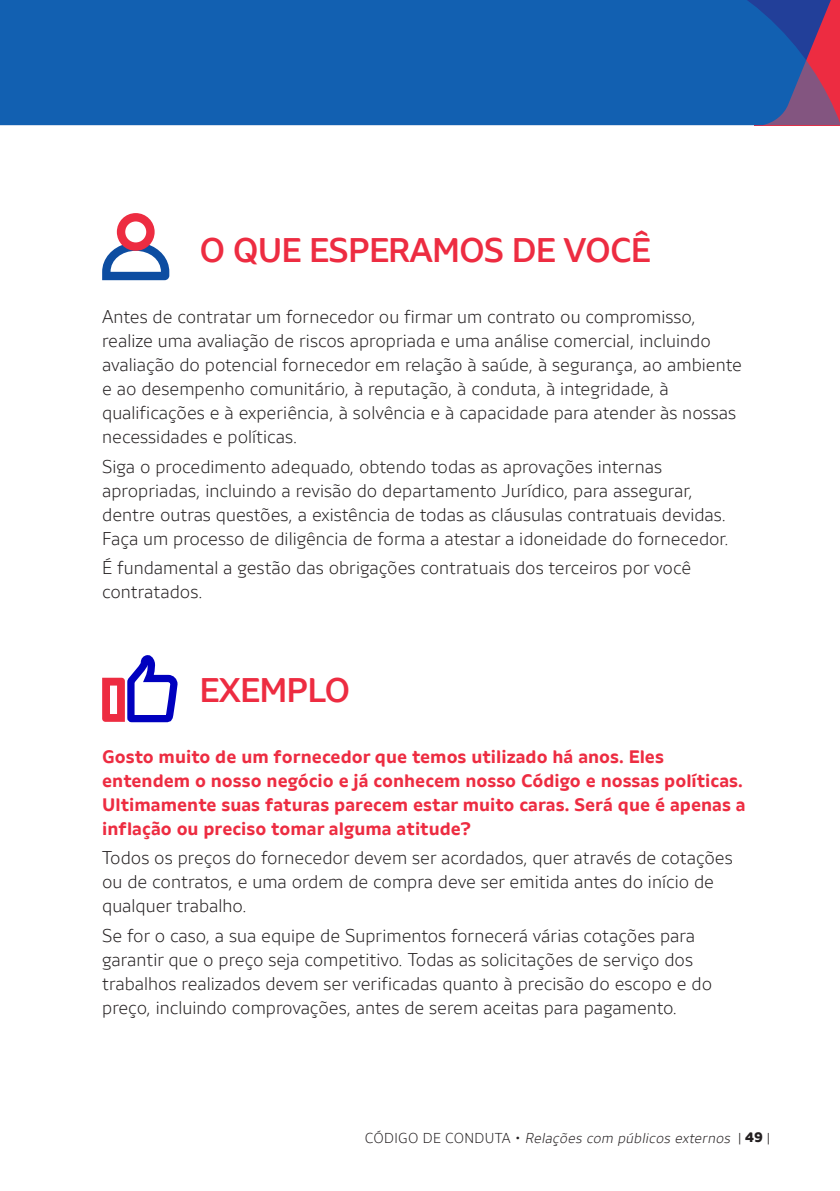
<style>
.page{position:relative;width:840px;height:1191px;background:#fff}
.page>*{position:absolute;margin:0;border:0;box-sizing:border-box;transform-origin:0 0}
.t1{font:500 34px "Votorantim Sans";letter-spacing:-.025em;color:#ed2c41}
.t2{font:300 18px/24px "Votorantim Sans";color:#231f20}
.t3{font:700 18px/24px "Votorantim Sans";color:#ed2c41}
.t4{font:italic 300 14px "Votorantim Sans";color:#231f20}
.s1{font-style:normal}
.s2{font-weight:900;font-style:normal}
</style>
<div class="page">
<div style="left:0;top:0;width:839px;height:125px;background:#1260b1"></div>
<svg style="left:102px;top:213px;width:67px;height:67px"></svg>
<svg style="left:102px;top:655px;width:76px;height:68px"></svg>
<h1 class="t1" style="left:199px;top:230px;width:130px">O QUE ESPE</h1>
<h1 class="t1" style="left:388px;top:230px;width:46px">RAMOS</h1>
<h1 class="t1" style="left:511px;top:230px;width:75px">DE VOC</h1>
<h1 class="t1" style="left:630px;top:230px;width:22px">Ê</h1>
<p class="t2" style="left:102px;top:305px;width:641px">Antes de contratar um fornecedor ou firmar um contrato ou compromisso, realize uma avaliação de riscos apropriada e uma análise comercial, incluindo avaliação do potencial fornecedor em relação à saúde, à segurança, ao ambiente e ao desempenho comunitário, à reputação, à conduta, à integridade, à qualificações e à experiência, à solvência e à capacidade para atender às nossas necessidades e políticas.</p>
<p class="t2" style="left:102px;top:454px;width:628px">Siga o procedimento adequado, obtendo todas as aprovações internas apropriadas, incluindo a revisão do departamento Jurídico, para assegurar, dentre outras questões, a existência de todas as cláusulas contratuais devidas.<br>Faça um processo de diligência de forma a atestar a idoneidade do fornecedor.</p>
<p class="t2" style="left:102px;top:556px;width:590px">É fundamental a gestão das obrigações contratuais dos terceiros por você contratados.</p>
<h1 class="t1" style="left:199px;top:670px;width:64px">EXEMP</h1>
<h1 class="t1" style="left:307px;top:670px;width:39px">LO</h1>
<p class="t3" style="left:102px;top:744px;width:644px">Gosto muito de um fornecedor que temos utilizado há anos. Eles entendem o nosso negócio e já conhecem nosso Código e nossas políticas.<br>Ultimamente suas faturas parecem estar muito caras. Será que é apenas a inflação ou preciso tomar alguma atitude?</p>
<p class="t2" style="left:102px;top:846px;width:631px">Todos os preços do fornecedor devem ser acordados, quer através de cotações ou de contratos, e uma ordem de compra deve ser emitida antes do início de qualquer trabalho.</p>
<p class="t2" style="left:102px;top:923px;width:611px">Se for o caso, a sua equipe de Suprimentos fornecerá várias cotações para garantir que o preço seja competitivo. Todas as solicitações de serviço dos trabalhos realizados devem ser verificadas quanto à precisão do escopo e do preço, incluindo comprovações, antes de serem aceitas para pagamento.</p>
<p class="t4" style="left:364px;top:1130px;width:406px"><span class="s1">c ó d i g o d e c o n d u ta •</span> Relações com públicos externos <span class="s1">|</span> <span class="s2">49</span> <span class="s1">|</span></p>
</div>
